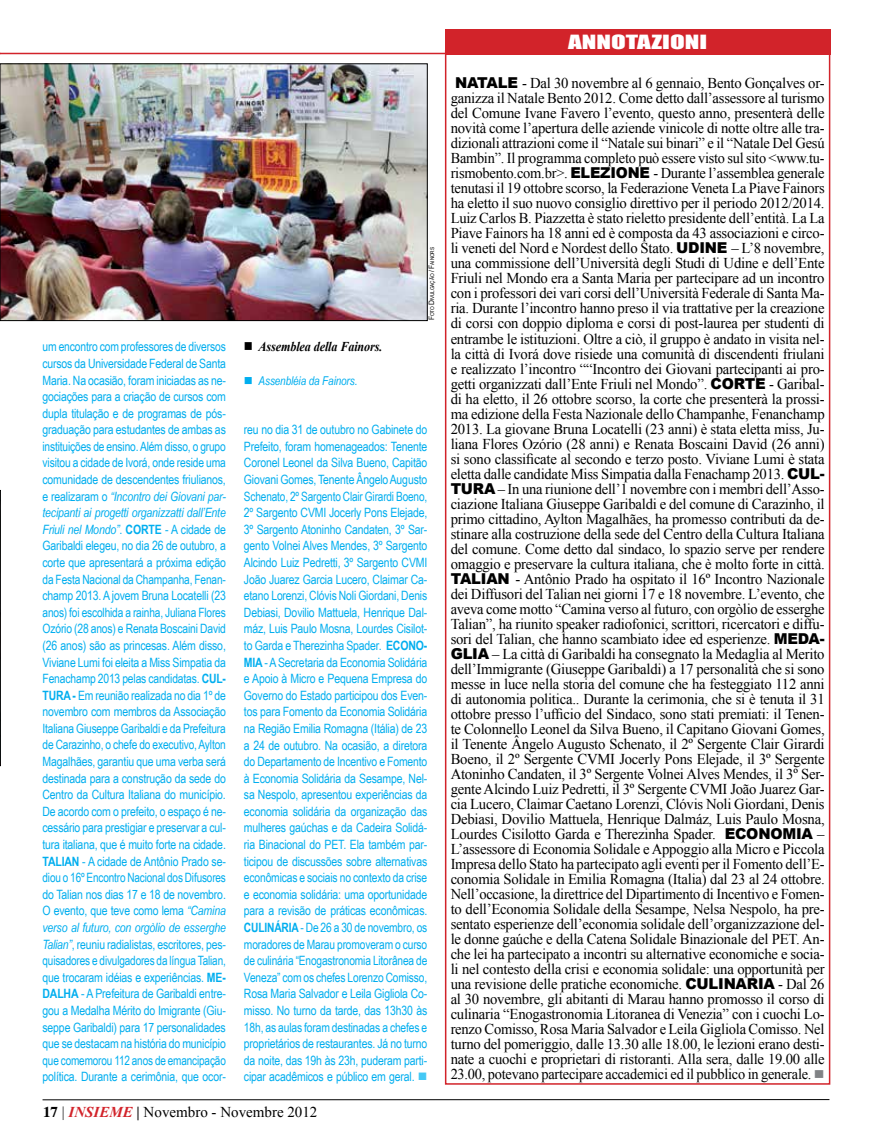
<style>
.page{position:relative;width:872px;height:1140px;background:#fff}
.page>*{position:absolute;margin:0;border:0;box-sizing:border-box;transform-origin:0 0}
.t1{font:18px "Impact";color:#fff;scale:1.5 1}
.t2{font:15px/15px "Times New Roman";letter-spacing:-.015em;color:#000;text-align:justify}
.t3{font:italic 700 13.5px "Times New Roman";letter-spacing:-.01em;color:#000;scale:.9 1}
.t4{font:12.9px/16.6px "Arial Narrow";letter-spacing:-.015em;color:#00aeef;text-align:justify}
.t5{font:italic 12.15px "Arial Narrow";letter-spacing:-.01em;color:#00aeef}
.t6{font:5.25px "Arial";letter-spacing:-.035em;color:#000;scale:.91 1}
.s1{font-style:italic}
.s2{font-weight:700}
.s3{font-size:7.5px}
.s4{color:#44c8f5}
.s5{font-family:"Times";font-weight:700}
.s6{font-weight:700;font-style:italic;color:#d2232a}
.s7{font-weight:700;font-style:italic}
.s8{font-family:"Arial";font-weight:900}
.s9{color:#808285}
</style>
<div class="page">
<hr style="left:43px;top:1099px;width:786px;height:1px;background:#000">
<hr style="left:0;top:53px;width:829px;height:1px;background:#d2232a">
<div style="left:445px;top:29px;width:385px;height:25px;background:#d2232a"></div>
<svg style="left:0;top:490px;width:1px;height:276px"></svg>
<img style="left:2px;top:66px;width:423px;height:253px">
<div style="left:0;top:64px;width:427px;height:257px;border:1px solid #000"></div>
<p class="t4" style="left:43px;top:338px;width:185px">um encontro com professores de diversos cursos da Universidade Federal de Santa Maria. Na ocasião, foram iniciadas as ne&shy;gociações para a criação de cursos com dupla titulação e de programas de pós&shy;graduação para estudantes de ambas as instituições de ensino. Além disso, o grupo visitou a cidade de Ivorá, onde reside uma comunidade de descendentes friulianos, e realizaram o <span class="s1">“Incontro dei Giovani par&shy;tecipanti ai progetti organizzatti dall’Ente Friuli nel Mondo”</span>. <span class="s2">CORTE</span></p>
<p class="t4" style="left:43px;top:520px;width:185px;text-indent:122px">- A cidade de Garibaldi elegeu, no dia 26 de outubro, a corte que apresentará a próxima edição da Festa Nacional da Champanha, Fenan&shy;champ 2013. A jovem Bruna Locatelli (23 anos) foi escolhida a rainha, Juliana Flores Ozório (28 anos) e Renata Boscaini David (26 anos) são as princesas. Além disso, Viviane Lumi foi eleita a Miss Simpatia da Fenachamp 2013 pelas candidatas. <span class="s2">CUL-TURA -</span> Em reunião realizada no dia 1º de novembro com membros da Associação Italiana Giuseppe Garibaldi e da Prefeitura de Carazinho, o chefe do executivo, Aylton Magalhães, garantiu que uma verba será destinada para a construção da sede do Centro da Cultura Italiana do município.<br>De acordo com o prefeito, o espaço é ne&shy;cessário para prestigiar e preservar a cul&shy;tura italiana, que é muito forte na cidade.<br><span class="s2">TALIAN</span> - A cidade de Antônio Prado se&shy;diou o 16º Encontro Nacional dos Difusores do Talian nos dias 17 e 18 de novembro.<br>O evento, que teve como lema <span class="s1">“Camina verso al futuro, con orgòlio de esserghe Talian”</span>, reuniu radialistas, escritores, pes&shy;quisadores e divulgadores da língua Talian, que trocaram idéias e experiências. <span class="s2">ME-DALHA</span> - A Prefeitura de Garibaldi entre&shy;gou a Medalha Mérito do Imigrante (Giu&shy;seppe Garibaldi) para 17 personalidades que se destacam na história do município que comemorou 112 anos de emancipação política. Durante a cerimônia, que ocor-</p>
<p class="t3" style="left:259px;top:337px;width:139px">Assemblea della Fainors.</p>
<p class="t5" style="left:259px;top:372px;width:100px">Assenbléia da Fainors.</p>
<p class="t6" style="left:429px;top:320px;width:82px;rotate:-90deg"><span class="s3">F</span>oto <span class="s3">D</span> ivulgação <span class="s3">/ F</span>ainors</p>
<p class="t4" style="left:244px;top:421px;width:185px">reu no dia 31 de outubro no Gabinete do Prefeito, foram homenageados: Tenente Coronel Leonel da Silva Bueno, Capitão Giovani Gomes, Tenente Ângelo Augusto Schenato, 2º Sargento Clair Girardi Boeno, 2º Sargento CVMI Jocerly Pons Elejade, 3º Sargento Atoninho Candaten, 3º Sar&shy;gento Volnei Alves Mendes, 3º Sargento Alcindo Luiz Pedretti, 3º Sargento CVMI João Juarez Garcia Lucero, Claimar Ca&shy;etano Lorenzi, Clóvis Noli Giordani, Denis Debiasi, Dovilio Mattuela, Henrique Dal&shy;máz, Luis Paulo Mosna, Lourdes Cisilot&shy;to Garda e Therezinha Spader. <span class="s2">ECONO-MIA</span> - A Secretaria da Economia Solidária e Apoio à Micro e Pequena Empresa do Governo do Estado participou dos Even&shy;tos para Fomento da Economia Solidária na Região Emilia Romagna (Itália) de 23 a 24 de outubro. Na ocasião, a diretora do Departamento de Incentivo e Fomento à Economia Solidária da Sesampe, Nel&shy;sa Nespolo, apresentou experiências da economia solidária da organização das mulheres gaúchas e da Cadeira Solidá&shy;ria Binacional do PET. Ela também par&shy;ticipou de discussões sobre alternativas econômicas e sociais no contexto da crise e economia solidária: uma oportunidade para a revisão de práticas econômicas.<br><span class="s2">CULI NÁRIA</span> - De 26 a 30 de novembro, os moradores de Marau promoveram o curso de culinária “Enogastronomia Litorânea de Veneza” com os chefes Lorenzo Comisso, Rosa Maria Salvador e Leila Gigliola Co&shy;misso. No turno da tarde, das 13h30 às 18h, as aulas foram destinadas a chefes e proprietários de restaurantes. Já no turno da noite, das 19h às 23h, puderam parti&shy;cipar acadêmicos e público em geral. <span class="s4">■</span></p>
<p class="t2" style="left:43px;top:1104px;width:276px"><span class="s5">17</span> | <span class="s6">INSIEME</span> <span class="s7">|</span> Novembro - Novembre 2012</p>
<p class="t1" style="left:568px;top:28px;width:94px">ANNOTAZIONI</p>
<p class="t2" style="left:451px;top:76px;width:375px"><span class="s8">NATALE</span> - Dal 30 novembre al 6 gennaio, Bento Gonçalves or&shy;ganizza il Natale Bento 2012. Come detto dall’assessore al turismo del Comune Ivane Favero l’evento, questo anno, presenterà delle novità come l’apertura delle aziende vinicole di notte oltre alle tra&shy;dizionali attrazioni come il “Natale sui binari” e il “Natale Del Gesú Bambin”. Il programma completo può essere visto sul sito &lt;www.tu&shy;rismobento.com.br&gt;. <span class="s8">ELEZIONE</span> - Durante l’assemblea generale tenutasi il 19 ottobre scorso, la Federazione Veneta La Piave Fainors ha eletto il suo nuovo consiglio direttivo per il periodo 2012/2014.<br>Luiz Carlos B. Piazzetta è stato rieletto presidente dell’entità. La La Piave Fainors ha 18 anni ed è composta da 43 associazioni e circo&shy;li veneti del Nord e Nordest dello Stato. <span class="s8">UDINE</span> – L’8 novembre, una commissione dell’Università degli Studi di Udine e dell’Ente Friuli nel Mondo era a Santa Maria per partecipare ad un incontro con i professori dei vari corsi dell’Università Federale di Santa Ma&shy;ria. Durante l’incontro hanno preso il via trattative per la creazione di corsi con doppio diploma e corsi di post-laurea per studenti di entrambe le istituzioni. Oltre a ciò, il gruppo è andato in visita nel&shy;la città di Ivorá dove risiede una comunità di discendenti friulani e realizzato l’incontro ““Incontro dei Giovani partecipanti ai pro&shy;getti organizzati dall’Ente Friuli nel Mondo”. <span class="s8">CORTE</span> - Garibal&shy;di ha eletto, il 26 ottobre scorso, la corte che presenterà la prossi&shy;ma edizione della Festa Nazionale dello Champanhe, Fenanchamp 2013. La giovane Bruna Locatelli (23 anni) è stata eletta miss, Ju&shy;liana Flores Ozório (28 anni) e Renata Boscaini David (26 anni) si sono classificate al secondo e terzo posto. Viviane Lumi è stata eletta dalle candidate Miss Simpatia dalla Fenachamp 2013. <span class="s8">CUL-TURA</span> – In una riunione dell’1 novembre con i membri dell’Asso&shy;ciazione Italiana Giuseppe Garibaldi e del comune di Carazinho, il primo cittadino, Aylton Magalhães, ha promesso contributi da de&shy;stinare alla costruzione della sede del Centro della Cultura Italiana del comune. Come detto dal sindaco, lo spazio serve per rendere omaggio e preservare la cultura italiana, che è molto forte in città.<br><span class="s8">TALIAN</span> - Antônio Prado ha ospitato il 16º Incontro Nazionale dei Diffusori del Talian nei giorni 17 e 18 novembre. L’evento, che aveva come motto “Camina verso al futuro, con orgòlio de esserghe Talian”, ha riunito speaker radiofonici, scrittori, ricercatori e diffu&shy;sori del Talian, che hanno scambiato idee ed esperienze. <span class="s8">MEDA-GLIA</span> – La città di Garibaldi ha consegnato la Medaglia al Merito dell’Immigrante (Giuseppe Garibaldi) a 17 personalità che si sono messe in luce nella storia del comune che ha festeggiato 112 anni di autonomia politica.. Durante la cerimonia, che si è tenuta il 31 ottobre presso l’ufficio del Sindaco, sono stati premiati: il Tenen&shy;te Colonnello Leonel da Silva Bueno, il Capitano Giovani Gomes, il Tenente Ângelo Augusto Schenato, il 2º Sergente Clair Girardi Boeno, il 2º Sergente CVMI Jocerly Pons Elejade, il 3º Sergente Atoninho Candaten, il 3º Sergente Volnei Alves Mendes, il 3º Ser&shy;gente Alcindo Luiz Pedretti, il 3º Sergente CVMI João Juarez Gar&shy;cia Lucero, Claimar Caetano Lorenzi, Clóvis Noli Giordani, Denis Debiasi, Dovilio Mattuela, Henrique Dalmáz, Luis Paulo Mosna, Lourdes Cisilotto Garda e Therezinha Spader. <span class="s8">ECONOMIA</span> – L’assessore di Economia Solidale e Appoggio alla Micro e Piccola Impresa dello Stato ha partecipato agli eventi per il Fomento dell’E&shy;conomia Solidale in Emilia Romagna (Italia) dal 23 al 24 ottobre.<br>Nell’occasione, la direttrice del Dipartimento di Incentivo e Fomen&shy;to dell’Economia Solidale della Sesampe, Nelsa Nespolo, ha pre&shy;sentato esperienze dell’economia solidale dell’organizzazione del&shy;le donne gaúche e della Catena Solidale Binazionale del PET. An&shy;che lei ha partecipato a incontri su alternative economiche e socia&shy;li nel contesto della crisi e economia solidale: una opportunità per una revisione delle pratiche economiche. <span class="s8">CULINARIA</span> - Dal 26 al 30 novembre, gli abitanti di Marau hanno promosso il corso di culinaria “Enogastronomia Litoranea di Venezia” con i cuochi Lo&shy;renzo Comisso, Rosa Maria Salvador e Leila Gigliola Comisso. Nel turno del pomeriggio, dalle 13.30 alle 18.00, le lezioni erano desti&shy;nate a cuochi e proprietari di ristoranti. Alla sera, dalle 19.00 alle 23.00, potevano partecipare accademici ed il pubblico in generale. <span class="s9">■</span></p>
</div>
